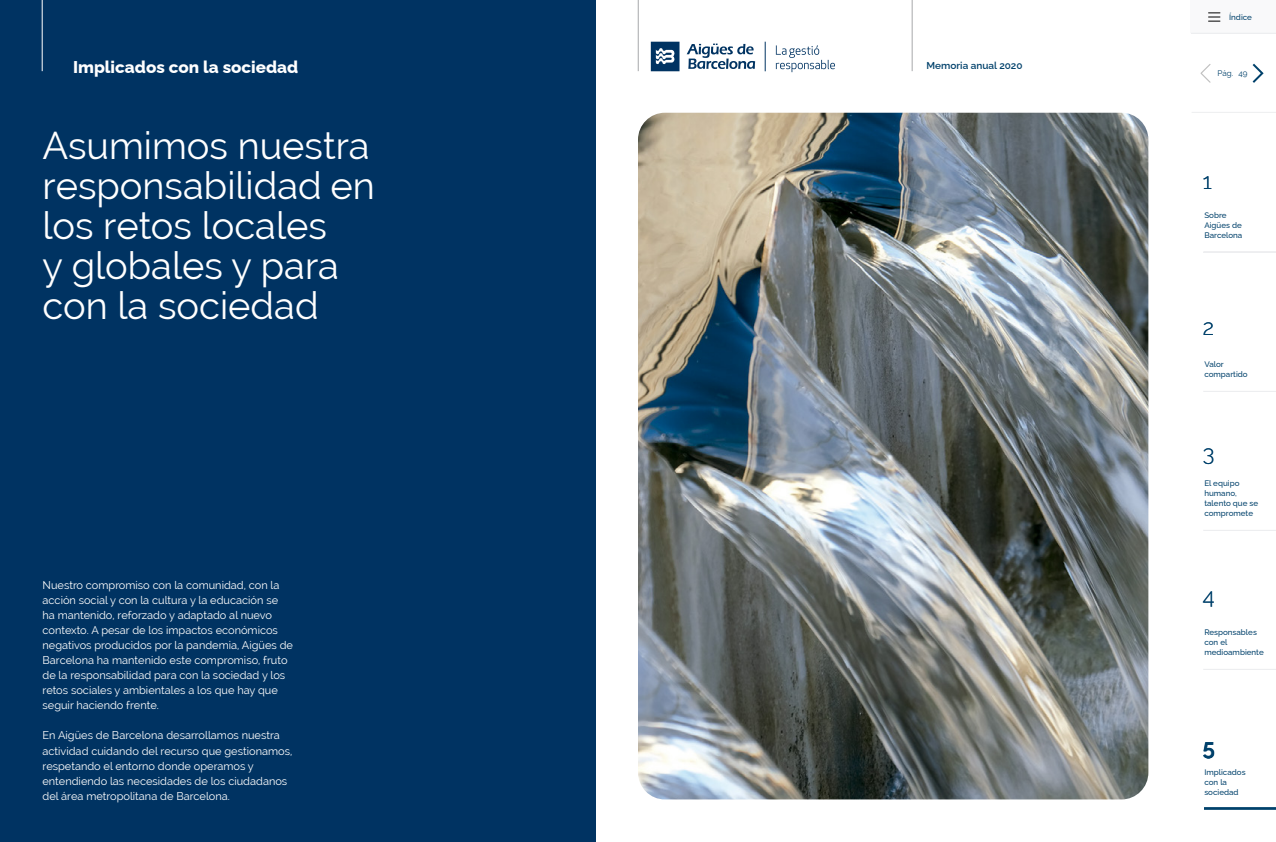
<style>
.page{position:relative;width:1276px;height:842px;background:#fff}
.page>*{position:absolute;margin:0;border:0;box-sizing:border-box;transform-origin:0 0}
.t1{font:38px/40px "Raleway";color:#fff}
.t2{font:300 22px "Raleway";color:#00416b}
.t3{font:800 17px "Raleway";color:#fff}
.t4{font:11px/15px "Raleway";color:#fff}
.t5{font:600 10px "Raleway";color:#00416b}
.t6{font:500 8px/10px "Raleway";color:#00416b}
.t7{font:8px "Raleway";color:#00416b}
</style>
<div class="page">
<img style="left:638px;top:113px;width:510px;height:686px">
<div style="left:0;top:0;width:595px;height:842px;background:#003362"></div>
<hr style="left:42px;top:0;width:1px;height:71px;background:#fff">
<hr style="left:1191px;top:112px;width:85px;height:1px;background:#edeef0">
<div style="left:1191px;top:0;width:85px;height:33px;background:#f9f9fa"></div>
<svg style="left:1208px;top:12px;width:12px;height:10px"></svg>
<hr style="left:1191px;top:33px;width:85px;height:1px;background:#edeef0">
<svg style="left:1252px;top:63px;width:12px;height:20px"></svg>
<svg style="left:1200px;top:64px;width:11px;height:19px"></svg>
<hr style="left:1203px;top:391px;width:73px;height:1px;background:#edeef0">
<hr style="left:1203px;top:530px;width:73px;height:1px;background:#edeef0">
<hr style="left:1203px;top:669px;width:73px;height:1px;background:#edeef0">
<hr style="left:1203px;top:252px;width:73px;height:1px;background:#edeef0">
<hr style="left:1204px;top:807px;width:72px;height:2px;background:#00416b">
<hr style="left:638px;top:0;width:1px;height:71px;background:#a7a8aa">
<hr style="left:912px;top:0;width:1px;height:71px;background:#a7a8aa">
<svg style="left:651px;top:42px;width:28px;height:29px"></svg>
<svg style="left:686px;top:44px;width:69px;height:25px"></svg>
<svg style="left:765px;top:42px;width:1px;height:29px"></svg>
<svg style="left:776px;top:45px;width:59px;height:27px"></svg>
<h3 class="t3" style="left:73px;top:54px;width:227px">Implicados con la sociedad</h3>
<h1 class="t1" style="left:42px;top:126px;width:334px">Asumimos nuestra responsabilidad en los retos locales<br>y globales y para con la sociedad</h1>
<p class="t4" style="left:43px;top:578px;width:252px">Nuestro compromiso con la comunidad, con la acción social y con la cultura y la educación se ha mantenido, reforzado y adaptado al nuevo contexto. A pesar de los impactos económicos negativos producidos por la pandemia, Aigües de Barcelona ha mantenido este compromiso, fruto de la responsabilidad para con la sociedad y los retos sociales y ambientales a los que hay que seguir haciendo frente.</p>
<p class="t4" style="left:43px;top:728px;width:251px">En Aigües de Barcelona desarrollamos nuestra actividad cuidando del recurso que gestionamos, respetando el entorno donde operamos y entendiendo las necesidades de los ciudadanos del área metropolitana de Barcelona.</p>
<p class="t5" style="left:926px;top:57px;width:97px">Memoria anual 2020</p>
<p class="t6" style="left:1229px;top:11px;width:24px">Índice</p>
<p class="t7" style="left:1217px;top:69px;width:32px">Pág. 49</p>
<h2 class="t2" style="left:1203px;top:164px;width:10px">1</h2>
<p class="t6" style="left:1204px;top:209px;width:39px">Sobre<br>Aigües de<br>Barcelona</p>
<h2 class="t2" style="left:1203px;top:310px;width:13px">2</h2>
<p class="t6" style="left:1204px;top:358px;width:45px">Valor compartido</p>
<h2 class="t2" style="left:1203px;top:436px;width:13px">3</h2>
<p class="t6" style="left:1204px;top:477px;width:55px">El equipo humano, talento que se compromete</p>
<h2 class="t2" style="left:1203px;top:578px;width:13px">4</h2>
<p class="t6" style="left:1204px;top:626px;width:61px">Responsables con el medioambiente</p>
<h2 class="t2" style="left:1203px;top:730px;width:13px">5</h2>
<p class="t6" style="left:1204px;top:766px;width:43px">Implicados con la sociedad</p>
</div>
